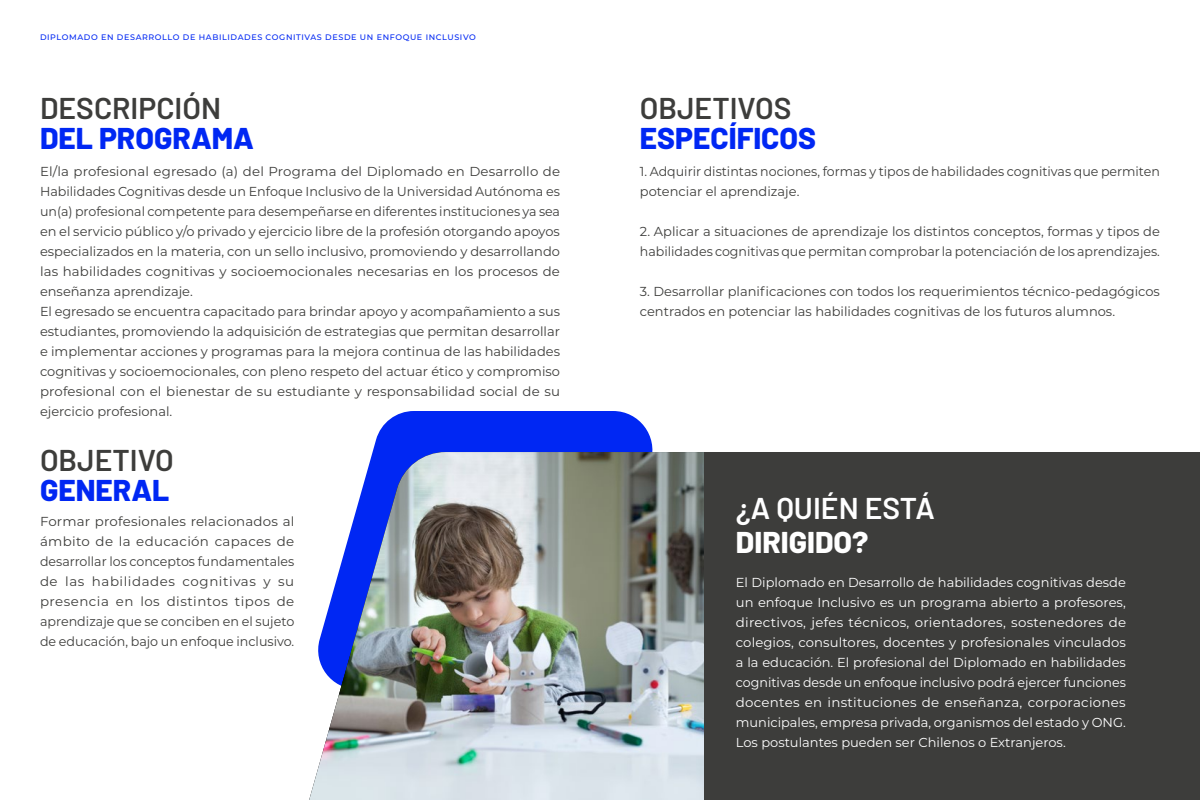
<style>
.page{position:relative;width:1200px;height:800px;background:#fff}
.page>*{position:absolute;margin:0;border:0;box-sizing:border-box;transform-origin:0 0}
.t1{font:800 30px "Barlow";color:#0027f3}
.t2{font:600 30px "Barlow";color:#3d3d3b}
.t3{font:600 30px "Barlow";color:#fff}
.t4{font:800 30px "Barlow";color:#fff}
.t5{font:13px/20px "Montserrat";color:#3d3d3b}
.t6{font:13px/20px "Montserrat";color:#fff;text-align:justify}
.t7{font:500 8px "Montserrat";letter-spacing:.075em;color:#0027f3}
</style>
<div class="page">
<svg style="left:372px;top:411px;width:281px;height:41px;fill:#0027f3"></svg>
<img style="left:309px;top:452px;width:395px;height:348px">
<div style="left:704px;top:452px;width:496px;height:348px;background:#3d3d3b"></div>
<p class="t7" style="left:40px;top:31px;width:437px">DIPLOMADO EN DESARROLLO DE HABILIDADES COGNITIVAS DESDE UN ENFOQUE INCLUSIVO</p>
<h1 class="t2" style="left:40px;top:86px;width:183px">DESCRIPCIÓN</h1>
<h1 class="t1" style="left:40px;top:116px;width:216px">DEL PROGRAMA</h1>
<p class="t5" style="left:40px;top:161px;width:522px">El/la profesional egresado (a) del Programa del Diplomado en Desarrollo de Habilidades Cognitivas desde un Enfoque Inclusivo de la Universidad Autónoma es un(a) profesional competente para desempeñarse en diferentes instituciones ya sea en el servicio público y/o privado y ejercicio libre de la profesión otorgando apoyos especializados en la materia, con un sello inclusivo, promoviendo y desarrollando las habilidades cognitivas y socioemocionales necesarias en los procesos de enseñanza aprendizaje.<br>El egresado se encuentra capacitado para brindar apoyo y acompañamiento a sus estudiantes, promoviendo la adquisición de estrategias que permitan desarrollar e implementar acciones y programas para la mejora continua de las habilidades cognitivas y socioemocionales, con pleno respeto del actuar ético y compromiso profesional con el bienestar de su estudiante y responsabilidad social de su ejercicio profesional.</p>
<h1 class="t2" style="left:40px;top:438px;width:135px">OBJETIVO</h1>
<h1 class="t1" style="left:40px;top:468px;width:131px">GENERAL</h1>
<p class="t5" style="left:40px;top:511px;width:256px;text-align:justify">Formar profesionales relacionados al ámbito de la educación capaces de desarrollar los conceptos fundamentales de las habilidades cognitivas y su presencia en los distintos tipos de aprendizaje que se conciben en el sujeto de educación, bajo un enfoque inclusivo.</p>
<h1 class="t2" style="left:640px;top:86px;width:153px">OBJETIVOS</h1>
<h1 class="t1" style="left:640px;top:116px;width:178px">ESPECÍFICOS</h1>
<p class="t5" style="left:640px;top:161px;width:522px">1. Adquirir distintas nociones, formas y tipos de habilidades cognitivas que permiten potenciar el aprendizaje.</p>
<p class="t5" style="left:640px;top:221px;width:522px">2. Aplicar a situaciones de aprendizaje los distintos conceptos, formas y tipos de habilidades cognitivas que permitan comprobar la potenciación de los aprendizajes.</p>
<p class="t5" style="left:640px;top:281px;width:521px">3. Desarrollar planificaciones con todos los requerimientos técnico-pedagógicos centrados en potenciar las habilidades cognitivas de los futuros alumnos.</p>
<h1 class="t3" style="left:736px;top:486px;width:200px">¿A QUIÉN ESTÁ</h1>
<h1 class="t4" style="left:736px;top:520px;width:134px">DIRIGIDO?</h1>
<p class="t6" style="left:736px;top:572px;width:392px">El Diplomado en Desarrollo de habilidades cognitivas desde un enfoque Inclusivo es un programa abierto a profesores, directivos, jefes técnicos, orientadores, sostenedores de colegios, consultores, docentes y profesionales vinculados a la educación. El profesional del Diplomado en habilidades cognitivas desde un enfoque inclusivo podrá ejercer funciones docentes en instituciones de enseñanza, corporaciones municipales, empresa privada, organismos del estado y ONG.<br>Los postulantes pueden ser Chilenos o Extranjeros.</p>
</div>
